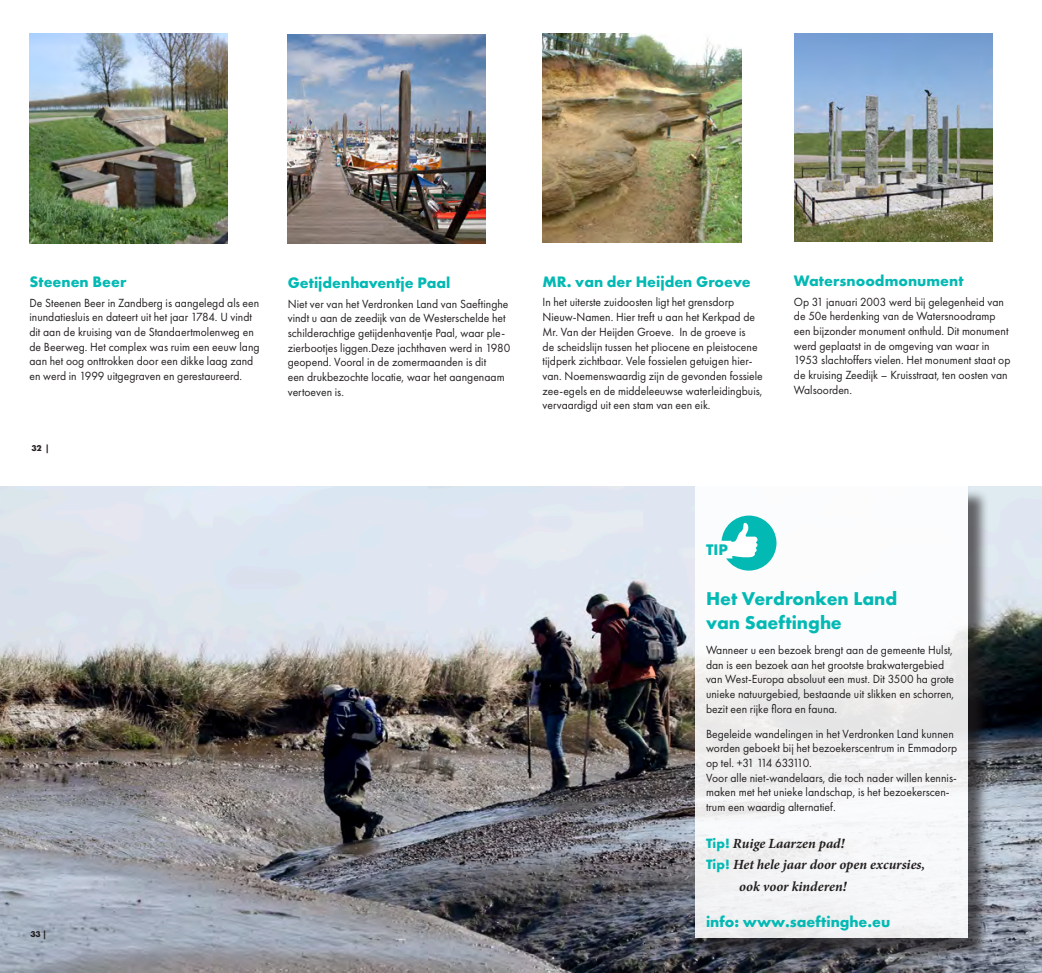
<style>
.page{position:relative;width:1042px;height:973px;background:#fff}
.page>*{position:absolute;margin:0;border:0;box-sizing:border-box;transform-origin:0 0}
.t1{font:700 19.25px "Futura PT";color:#03b9b4}
.t2{font:700 15.92px "Futura PT";color:#03b9b4}
.t3{font:700 15.75px "Futura PT";color:#03b9b4}
.t4{font:italic 700 14px "Minion Pro";color:#231f20}
.t5{font:12.25px/14.7px "Futura PT";color:#231f20;scale:.95 1}
.t6{font:700 8.75px "Futura PT";color:#231f20}
.s1{font-family:"Futura PT";font-style:normal;color:#03b9b4}
</style>
<div class="page">
<img style="left:0;top:486px;width:1042px;height:486px">
<img style="left:288px;top:34px;width:198px;height:209px">
<img style="left:30px;top:34px;width:198px;height:209px">
<img style="left:542px;top:34px;width:199px;height:208px">
<img style="left:794px;top:34px;width:198px;height:208px">
<div style="left:697px;top:489px;width:292px;height:470px;background:#231f20;opacity:.75"></div>
<svg style="left:695px;top:486px;width:272px;height:452px;fill:#f6f7f8"></svg>
<svg style="left:721px;top:515px;width:55px;height:55px"></svg>
<p class="t3" style="left:30px;top:271px;width:99px">Steenen Beer</p>
<p class="t5" style="left:30px;top:295px;width:244px">De Steenen Beer in Zandberg is aangelegd als een inundatiesluis en dateert uit het jaar 1784. U vindt dit aan de kruising van de Standaertmolenweg en de Beerweg. Het complex was ruim een eeuw lang aan het oog onttrokken door een dikke laag zand en werd in 1999 uitgegraven en gerestaureerd.</p>
<p class="t6" style="left:31px;top:442px;width:20px">32 |</p>
<p class="t3" style="left:288px;top:272px;width:164px">Getijdenhaventje Paal</p>
<p class="t5" style="left:288px;top:296px;width:236px">Niet ver van het Verdronken Land van Saeftinghe vindt u aan de zeedijk van de Westerschelde het schilderachtige getijdenhaventje Paal, waar ple&shy;zierbootjes liggen.Deze jachthaven werd in 1980 geopend. Vooral in de zomermaanden is dit<br>een drukbezochte locatie, waar het aangenaam vertoeven is.</p>
<p class="t3" style="left:542px;top:271px;width:209px">MR. van der Heijden Groeve</p>
<p class="t5" style="left:542px;top:295px;width:233px">In het uiterste zuidoosten ligt het grensdorp Nieuw-Namen. Hier treft u aan het Kerkpad de Mr. Van der Heijden Groeve. In de groeve is<br>de scheidslijn tussen het pliocene en pleistocene tijdperk zichtbaar. Vele fossielen getuigen hier&shy;van. Noemenswaardig zijn de gevonden fossiele zee-egels en de middeleeuwse waterleidingbuis, vervaardigd uit een stam van een eik.</p>
<p class="t3" style="left:794px;top:270px;width:171px">Watersnoodmonument</p>
<p class="t5" style="left:794px;top:294px;width:229px">Op 31 januari 2003 werd bij gelegenheid van de 50e herdenking van de Watersnoodramp een bijzonder monument onthuld. Dit monument werd geplaatst in de omgeving van waar in 1953 slachtoffers vielen. Het monument staat op de kruising Zeedijk – Kruisstraat, ten oosten van Walsoorden.</p>
<p class="t6" style="left:31px;top:928px;width:18px">33 |</p>
<p class="t2" style="left:706px;top:539px;width:24px">TIP</p>
<p class="t1" style="left:706px;top:586px;width:193px">Het Verdronken Land</p>
<p class="t1" style="left:706px;top:610px;width:137px">van Saeftinghe</p>
<p class="t5" style="left:706px;top:642px;width:263px">Wanneer u een bezoek brengt aan de gemeente Hulst, dan is een bezoek aan het grootste brakwatergebied van West-Europa absoluut een must. Dit 3500 ha grote unieke natuurgebied, bestaande uit slikken en schorren, bezit een rijke flora en fauna.</p>
<p class="t5" style="left:706px;top:726px;width:266px">Begeleide wandelingen in het Verdronken Land kunnen worden geboekt bij het bezoekerscentrum in Emmadorp op tel. +31 114 633110.</p>
<p class="t5" style="left:706px;top:770px;width:265px">Voor alle niet-wandelaars, die toch nader willen kennis&shy;maken met het unieke landschap, is het bezoekerscen&shy;trum een waardig alternatief.</p>
<p class="t4" style="left:706px;top:833px;width:140px"><span class="s1">Tip!</span> Ruige Laarzen pad!</p>
<p class="t4" style="left:706px;top:854px;width:221px"><span class="s1">Tip!</span> Het hele jaar door open excursies,</p>
<p class="t4" style="left:739px;top:876px;width:109px">ook voor kinderen!</p>
<p class="t3" style="left:706px;top:911px;width:186px">info: www.saeftinghe.eu</p>
</div>
